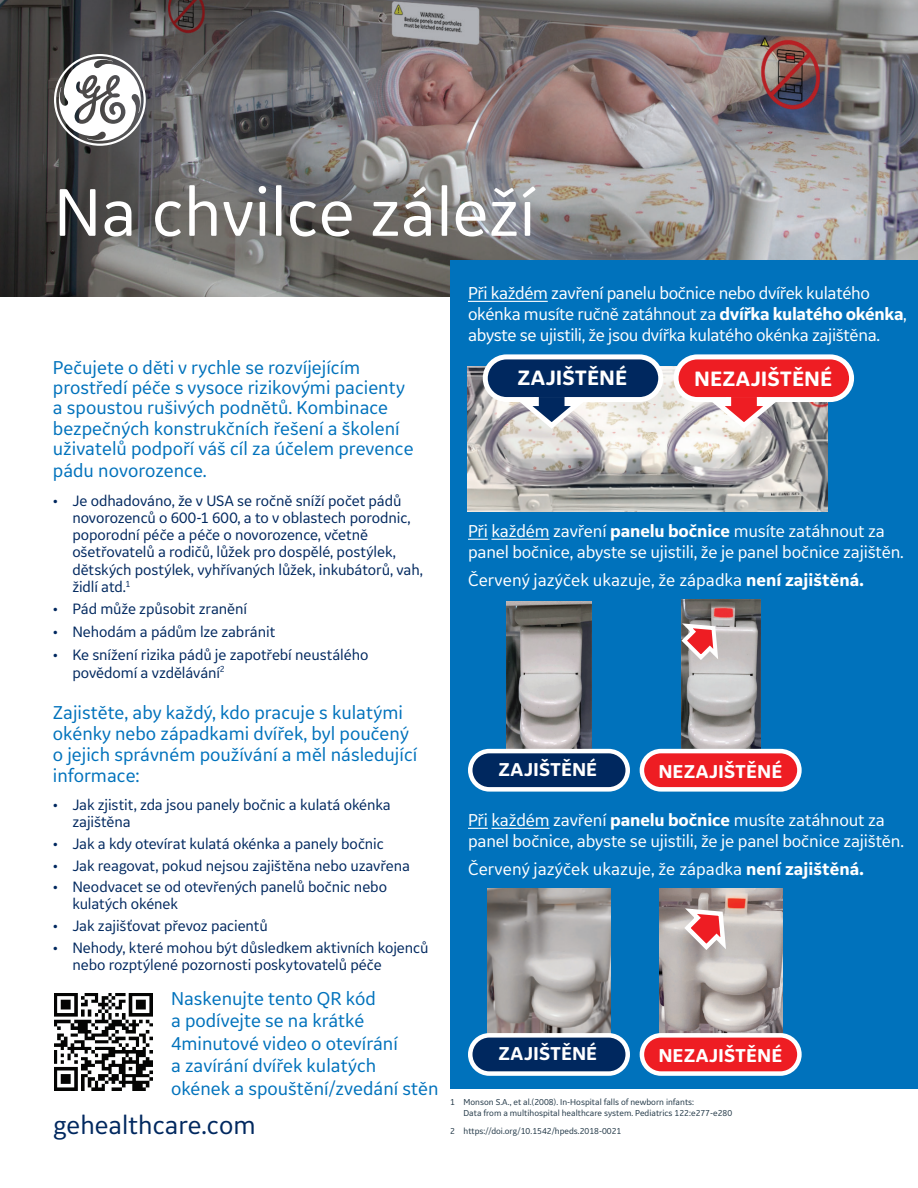
<style>
.page{position:relative;width:918px;height:1188px;background:#fff}
.page>*{position:absolute;margin:0;border:0;box-sizing:border-box;transform-origin:0 0}
.t1{font:70.5px "GE Inspira Sans";color:#fff}
.t2{font:27px "GE Inspira Sans";color:#00285f}
.t3{font:700 21.75px "GE Inspira Sans";color:#fff}
.t4{font:19.5px/20.2px "GE Inspira Sans";color:#0072bc}
.t5{font:700 19.5px "GE Inspira Sans";color:#fff}
.t6{font:18px/21px "GE Inspira Sans";letter-spacing:-.01em;color:#fff}
.t7{font:15.75px/17.2px "GE Inspira Sans";letter-spacing:-.005em;color:#00285f}
.t8{font:9px/11.2px "GE Inspira Sans";color:#223847}
.s1{font-weight:700}
</style>
<div class="page">
<img style="left:0;top:0;width:918px;height:297px">
<div style="left:450px;top:260px;width:468px;height:829px;background:#0072bc"></div>
<svg style="left:54px;top:54px;width:92px;height:92px"></svg>
<img style="left:468px;top:366px;width:360px;height:145px">
<hr style="left:468px;top:301px;width:80px;height:1px;background:#fff">
<img style="left:55px;top:993px;width:97px;height:98px">
<svg style="left:468px;top:539px;width:20px;height:1px"></svg>
<hr style="left:492px;top:539px;width:58px;height:1px;background:#fff">
<svg style="left:468px;top:828px;width:20px;height:1px"></svg>
<hr style="left:492px;top:828px;width:58px;height:1px;background:#fff">
<div style="left:676px;top:357px;width:176px;height:43px;background:#ee1d23;border-radius:21px"></div>
<div style="left:674px;top:354px;width:180px;height:48px;border:5px solid #fff;border-radius:21px"></div>
<svg style="left:704px;top:396px;width:80px;height:36px;background:#d9abac"></svg>
<div style="left:485px;top:357px;width:176px;height:43px;background:#00285f;border-radius:21px"></div>
<div style="left:483px;top:354px;width:180px;height:48px;border:5px solid #fff;border-radius:21px"></div>
<svg style="left:512px;top:396px;width:80px;height:36px;background:#b1b7c2"></svg>
<img style="left:488px;top:889px;width:122px;height:144px">
<img style="left:659px;top:889px;width:123px;height:144px">
<img style="left:507px;top:602px;width:84px;height:147px">
<img style="left:681px;top:600px;width:79px;height:149px">
<svg style="left:681px;top:620px;width:40px;height:45px;background:#c99"></svg>
<svg style="left:681px;top:905px;width:48px;height:50px;background:#d19d9d"></svg>
<div style="left:470px;top:751px;width:158px;height:38px;background:#00285f;border-radius:19px"></div>
<div style="left:468px;top:749px;width:162px;height:43px;border:4px solid #fff;border-radius:19px"></div>
<div style="left:470px;top:1035px;width:158px;height:39px;background:#00285f;border-radius:19px"></div>
<div style="left:468px;top:1033px;width:162px;height:43px;border:4px solid #fff;border-radius:19px"></div>
<div style="left:642px;top:751px;width:157px;height:38px;background:#ee1d23;border-radius:19px"></div>
<div style="left:640px;top:749px;width:162px;height:43px;border:4px solid #fff;border-radius:19px"></div>
<div style="left:642px;top:1035px;width:157px;height:39px;background:#ee1d23;border-radius:19px"></div>
<div style="left:640px;top:1033px;width:162px;height:43px;border:4px solid #fff;border-radius:19px"></div>
<h1 class="t1" style="left:54px;top:169px;width:483px">Na chvilce záleží</h1>
<p class="t4" style="left:53px;top:357px;width:362px">Pečujete o děti v rychle se rozvíjejícím prostředí péče s vysoce rizikovými pacienty a spoustou rušivých podnětů. Kombinace bezpečných konstrukčních řešení a školení uživatelů podpoří váš cíl za účelem prevence</p>
<p class="t4" style="left:53px;top:460px;width:155px">pádu novorozence.</p>
<p class="t7" style="left:72px;top:491px;width:352px;text-indent:-19px">• Je odhadováno, že v USA se ročně sníží počet pádů novorozenců o 600-1 600, a to v oblastech porodnic, poporodní péče a péče o novorozence, včetně ošetřovatelů a rodičů, lůžek pro dospělé, postýlek, dětských postýlek, vyhřívaných lůžek, inkubátorů, vah, židlí atd.<sup>1</sup></p>
<p class="t7" style="left:53px;top:600px;width:196px">• Pád může způsobit zranění</p>
<p class="t7" style="left:53px;top:623px;width:224px">• Nehodám a pádům lze zabránit</p>
<p class="t7" style="left:72px;top:645px;width:298px;line-height:18px;text-indent:-19px">• Ke snížení rizika pádů je zapotřebí neustálého povědomí a vzdělávání<sup>2</sup></p>
<p class="t4" style="left:53px;top:702px;width:366px;line-height:21px">Zajistěte, aby každý, kdo pracuje s kulatými okénky nebo západkami dvířek, byl poučený o jejich správném používání a měl následující informace:</p>
<p class="t7" style="left:72px;top:796px;width:320px;line-height:16.5px;text-indent:-19px">• Jak zjistit, zda jsou panely bočnic a kulatá okénka zajištěna</p>
<p class="t7" style="left:53px;top:834px;width:332px">• Jak a kdy otevírat kulatá okénka a panely bočnic</p>
<p class="t7" style="left:53px;top:856px;width:359px">• Jak reagovat, pokud nejsou zajištěna nebo uzavřena</p>
<p class="t7" style="left:72px;top:879px;width:316px;line-height:16.5px;text-indent:-19px">• Neodvacet se od otevřených panelů bočnic nebo kulatých okének</p>
<p class="t7" style="left:53px;top:917px;width:216px">• Jak zajišťovat převoz pacientů</p>
<p class="t7" style="left:72px;top:938px;width:358px;text-indent:-19px">• Nehody, které mohou být důsledkem aktivních kojenců nebo rozptýlené pozornosti poskytovatelů péče</p>
<p class="t4" style="left:171px;top:987px;width:269px;line-height:22.5px">Naskenujte tento QR kód<br>a podívejte se na krátké<br>4minutové video o otevírání<br>a zavírání dvířek kulatých okének a spouštění/zvedání stěn</p>
<h2 class="t2" style="left:54px;top:1108px;width:204px">gehealthcare.com</h2>
<p class="t6" style="left:468px;top:282px;width:440px">Při každém zavření panelu bočnice nebo dvířek kulatého okénka musíte ručně zatáhnout za <span class="s1">dvířka kulatého okénka</span>, abyste se ujistili, že jsou dvířka kulatého okénka zajištěna.</p>
<h3 class="t3" style="left:517px;top:364px;width:111px">ZAJIŠTĚNÉ</h3>
<h3 class="t3" style="left:694px;top:366px;width:140px">NEZAJIŠTĚNÉ</h3>
<p class="t6" style="left:468px;top:520px;width:437px">Při každém zavření <span class="s1">panelu bočnice</span> musíte zatáhnout za panel bočnice, abyste se ujistili, že je panel bočnice zajištěn.</p>
<p class="t6" style="left:468px;top:569px;width:397px">Červený jazýček ukazuje, že západka <span class="s1">není zajištěná.</span></p>
<p class="t5" style="left:499px;top:758px;width:100px">ZAJIŠTĚNÉ</p>
<p class="t5" style="left:658px;top:759px;width:125px">NEZAJIŠTĚNÉ</p>
<p class="t6" style="left:468px;top:809px;width:438px">Při každém zavření <span class="s1">panelu bočnice</span> musíte zatáhnout za panel bočnice, abyste se ujistili, že je panel bočnice zajištěn.</p>
<p class="t6" style="left:468px;top:858px;width:397px">Červený jazýček ukazuje, že západka <span class="s1">není zajištěná.</span></p>
<p class="t5" style="left:499px;top:1042px;width:100px">ZAJIŠTĚNÉ</p>
<p class="t5" style="left:658px;top:1043px;width:125px">NEZAJIŠTĚNÉ</p>
<p class="t8" style="left:464px;top:1096px;width:270px;text-indent:-14px">1 Monson S.A., et al.(2008). In-Hospital falls of newborn infants:<br>Data from a multihospital healthcare system. Pediatrics 122:e277-e280</p>
<p class="t8" style="left:450px;top:1125px;width:173px">2 https://doi.org/10.1542/hpeds.2018-0021</p>
</div>
